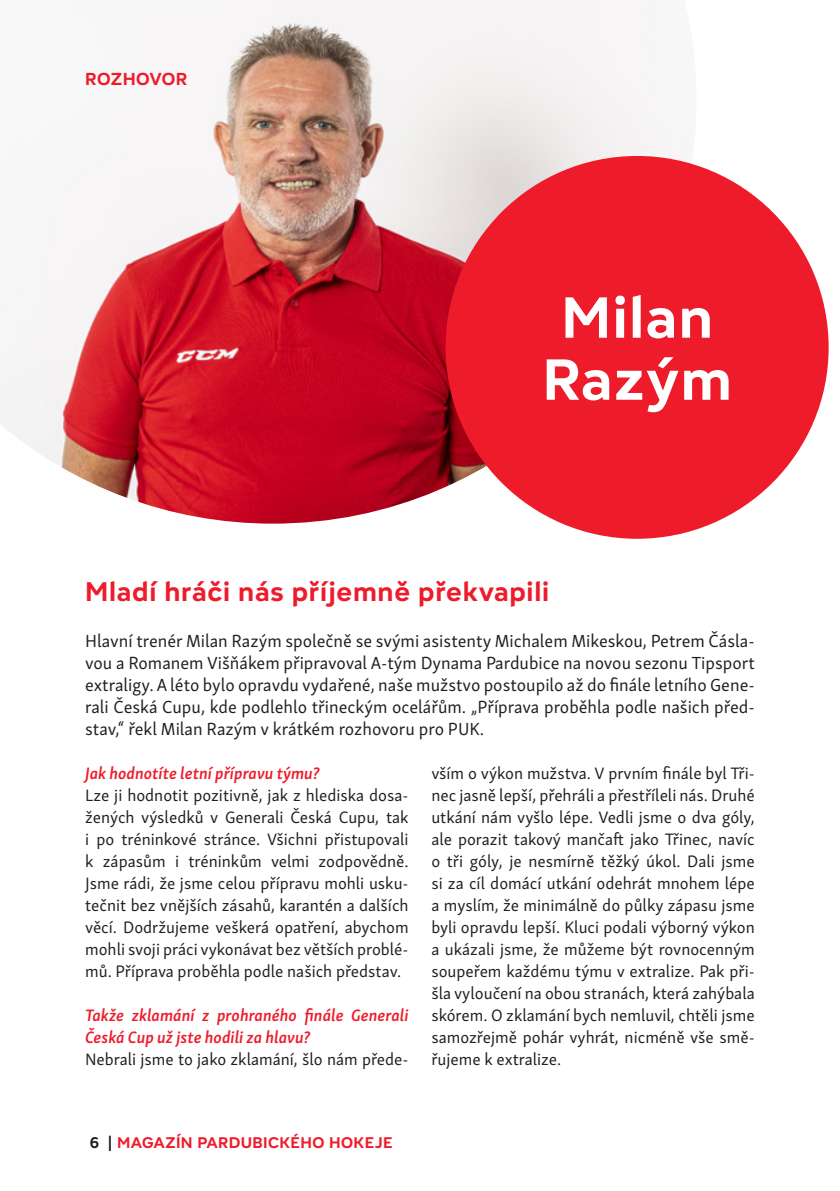
<style>
.page{position:relative;width:840px;height:1191px;background:#fff}
.page>*{position:absolute;margin:0;border:0;box-sizing:border-box;transform-origin:0 0}
.t1{font:700 60px "Adelphi PE";letter-spacing:.025em;color:#fff}
.Hlavni_titulek{font:700 28px "Adelphi PE";letter-spacing:.025em;color:#ee1b2b}
.Cerveny_pod_titulkem{font:18px/22px "Skolar Sans Latn TEST";color:#231f20;text-align:justify}
.Zahlavi{font:700 18px "Adelphi PE";letter-spacing:.025em;color:#ee1b2b}
.Autor{font:17px/22px "Skolar Sans Latn TEST";color:#231f20;text-align:justify}
.Otazky{font:italic 600 17px/22px "Skolar Sans Latn TEST";color:#ee1b2b}
.Zapati{font:700 16px "Adelphi PE";letter-spacing:.025em;color:#ee1b2b}
.s1{color:#231f20}
</style>
<div class="page">
<img style="left:0;top:0;width:695px;height:523px">
<div style="left:445px;top:156px;width:383px;height:383px;background:#ee1b2b;border-radius:50%"></div>
<p class="Zahlavi" style="left:85px;top:67px;width:103px">ROZHOVOR</p>
<p class="t1" style="left:561px;top:277px;width:153px">Milan</p>
<p class="t1" style="left:542px;top:339px;width:191px">Razým</p>
<p class="Hlavni_titulek" style="left:85px;top:572px;width:465px">Mladí hráči nás příjemně překvapili</p>
<p class="Cerveny_pod_titulkem" style="left:85px;top:628px;width:670px">Hlavní trenér Milan Razým společně se svými asistenty Michalem Mikeskou, Petrem Čásla&shy;vou a Romanem Višňákem připravoval A-tým Dynama Pardubice na novou sezonu Tipsport extraligy. A léto bylo opravdu vydařené, naše mužstvo postoupilo až do finále letního Gene&shy;rali Česká Cupu, kde podlehlo třineckým ocelářům. „Příprava proběhla podle našich před&shy;stav,“ řekl Milan Razým v krátkém rozhovoru pro PUK.</p>
<p class="Otazky" style="left:85px;top:761px;width:236px">Jak hodnotíte letní přípravu týmu?</p>
<p class="Autor" style="left:85px;top:783px;width:325px">Lze ji hodnotit pozitivně, jak z hlediska dosa&shy;žených výsledků v Generali Česká Cupu, tak i po tréninkové stránce. Všichni přistupovali k zápasům i tréninkům velmi zodpovědně.<br>Jsme rádi, že jsme celou přípravu mohli usku&shy;tečnit bez vnějších zásahů, karantén a dalších věcí. Dodržujeme veškerá opatření, abychom mohli svoji práci vykonávat bez větších problé&shy;mů. Příprava proběhla podle našich představ.</p>
<p class="Otazky" style="left:85px;top:1003px;width:325px">Takže zklamání z prohraného finále Generali<br>Česká Cup už jste hodili za hlavu?</p>
<p class="Autor" style="left:85px;top:1047px;width:325px">Nebrali jsme to jako zklamání, šlo nám přede-</p>
<p class="Autor" style="left:431px;top:761px;width:325px">vším o výkon mužstva. V prvním finále byl Tři&shy;nec jasně lepší, přehráli a přestříleli nás. Druhé utkání nám vyšlo lépe. Vedli jsme o dva góly, ale porazit takový mančaft jako Třinec, navíc o tři góly, je nesmírně těžký úkol. Dali jsme si za cíl domácí utkání odehrát mnohem lépe a myslím, že minimálně do půlky zápasu jsme byli opravdu lepší. Kluci podali výborný výkon a ukázali jsme, že můžeme být rovnocenným soupeřem každému týmu v extralize. Pak při&shy;šla vyloučení na obou stranách, která zahýbala skórem. O zklamání bych nemluvil, chtěli jsme samozřejmě pohár vyhrát, nicméně vše smě&shy;řujeme k extralize.</p>
<p class="Zapati" style="left:90px;top:1131px;width:304px"><span class="s1">6 |</span> MAGAZÍN PARDUBICKÉHO HOKEJE</p>
</div>
